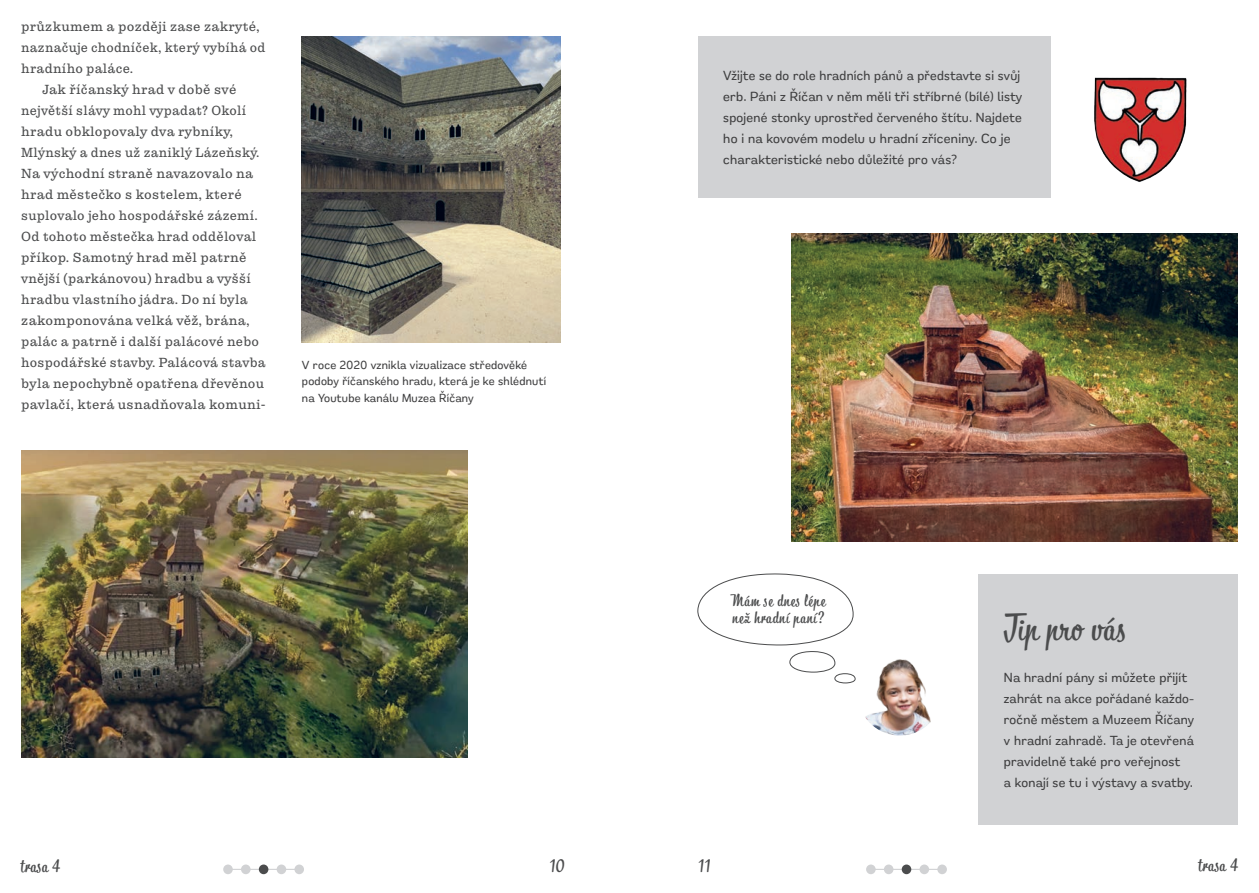
<style>
.page{position:relative;width:1259px;height:893px;background:#fff}
.page>*{position:absolute;margin:0;border:0;box-sizing:border-box;transform-origin:0 0}
.t1{font:36px "Bistro Script";letter-spacing:.02em;color:#4b4c4d}
.t2{font:18px "Bistro Script";letter-spacing:.03em;color:#4b4c4d}
.t3{font:16.5px/16.5px "Bistro Script";letter-spacing:.05em;color:#4b4c4d}
.t4{font:300 13.5px "Pulpo";letter-spacing:.02em;color:#4b4c4d}
.t5{font:500 13.5px/21px "Remora Sans W2";letter-spacing:.02em;color:#3e3e3f}
.t6{font:500 12px/16.5px "Remora Sans W2";letter-spacing:.02em;color:#3e3e3f}
</style>
<div class="page">
<hr style="left:225px;top:869px;width:74px;height:1px;background:#d1d2d4">
<div style="left:223px;top:864px;width:10px;height:10px;background:#d1d2d4;border-radius:50%"></div>
<div style="left:241px;top:864px;width:10px;height:10px;background:#d1d2d4;border-radius:50%"></div>
<div style="left:259px;top:864px;width:9px;height:10px;background:#4b4c4d;border-radius:50%"></div>
<div style="left:294px;top:864px;width:10px;height:10px;background:#d1d2d4;border-radius:50%"></div>
<hr style="left:867px;top:869px;width:77px;height:1px;background:#d1d2d4">
<div style="left:866px;top:864px;width:9px;height:10px;background:#d1d2d4;border-radius:50%"></div>
<div style="left:884px;top:864px;width:9px;height:10px;background:#d1d2d4;border-radius:50%"></div>
<svg style="left:901px;top:864px;width:10px;height:10px"></svg>
<div style="left:937px;top:864px;width:10px;height:10px;background:#d1d2d4;border-radius:50%"></div>
<div style="left:277px;top:864px;width:9px;height:10px;background:#d1d2d4;border-radius:50%"></div>
<div style="left:919px;top:864px;width:10px;height:10px;background:#d1d2d4;border-radius:50%"></div>
<div style="left:698px;top:36px;width:352px;height:162px;background:#d1d2d4"></div>
<img style="left:302px;top:36px;width:259px;height:306px">
<img style="left:21px;top:450px;width:447px;height:308px">
<img style="left:858px;top:651px;width:84px;height:84px;border-radius:42px">
<svg style="left:697px;top:573px;width:159px;height:111px"></svg>
<img style="left:1094px;top:77px;width:93px;height:105px">
<div style="left:978px;top:575px;width:259px;height:250px;background:#d1d2d4"></div>
<img style="left:791px;top:234px;width:446px;height:307px">
<p class="t4" style="left:21px;top:18px;width:240px">průzkumem a později zase zakryté,</p>
<p class="t4" style="left:21px;top:39px;width:246px">naznačuje chodníček, který vybíhá od</p>
<p class="t4" style="left:21px;top:60px;width:113px">hradního paláce.</p>
<p class="t4" style="left:43px;top:81px;width:195px">Jak říčanský hrad v době své</p>
<p class="t4" style="left:21px;top:102px;width:226px">největší slávy mohl vypadat? Okolí</p>
<p class="t4" style="left:21px;top:123px;width:213px">hradu obklopovaly dva rybníky,</p>
<p class="t4" style="left:21px;top:144px;width:240px">Mlýnský a dnes už zaniklý Lázeňský.</p>
<p class="t4" style="left:21px;top:165px;width:233px">Na východní straně navazovalo na</p>
<p class="t4" style="left:21px;top:186px;width:222px">hrad městečko s kostelem, které</p>
<p class="t4" style="left:21px;top:207px;width:238px">suplovalo jeho hospodářské zázemí.</p>
<p class="t4" style="left:21px;top:228px;width:236px">Od tohoto městečka hrad odděloval</p>
<p class="t4" style="left:21px;top:249px;width:227px">příkop. Samotný hrad měl patrně</p>
<p class="t4" style="left:21px;top:270px;width:231px">vnější (parkánovou) hradbu a vyšší</p>
<p class="t4" style="left:21px;top:291px;width:228px">hradbu vlastního jádra. Do ní byla</p>
<p class="t4" style="left:21px;top:312px;width:230px">zakomponována velká věž, brána,</p>
<p class="t4" style="left:21px;top:333px;width:239px">palác a patrně i další palácové nebo</p>
<p class="t4" style="left:21px;top:354px;width:246px">hospodářské stavby. Palácová stavba</p>
<p class="t4" style="left:21px;top:375px;width:244px">byla nepochybně opatřena dřevěnou</p>
<p class="t4" style="left:21px;top:396px;width:245px">pavlačí, která usnadňovala komuni-</p>
<p class="t6" style="left:302px;top:356px;width:246px">V roce 2020 vznikla vizualizace středověké podoby říčanského hradu, která je ke shlédnutí na Youtube kanálu Muzea Říčany</p>
<p class="t5" style="left:723px;top:65px;width:300px">Vžijte se do role hradních pánů a představte si svůj erb. Páni z Říčan v něm měli tři stříbrné (bílé) listy spojené stonky uprostřed červeného štítu. Najdete ho i na kovovém modelu u hradní zříceniny. Co je charakteristické nebo důležité pro vás?</p>
<p class="t3" style="left:730px;top:593px;width:96px">Mám se dnes lépe než hradní paní?</p>
<h1 class="t1" style="left:1003px;top:605px;width:123px">Tip pro vás</h1>
<p class="t5" style="left:1003px;top:666px;width:192px">Na hradní pány si můžete přijít zahrát na akce pořádané každo&shy;ročně městem a Muzeem Říčany v hradní zahradě. Ta je otevřená pravidelně také pro veřejnost<br>a konají se tu i výstavy a svatby.</p>
<h2 class="t2" style="left:21px;top:854px;width:41px">trasa 4</h2>
<h2 class="t2" style="left:549px;top:854px;width:17px">10</h2>
<h2 class="t2" style="left:697px;top:854px;width:14px">11</h2>
<h2 class="t2" style="left:1198px;top:854px;width:41px">trasa 4</h2>
</div>
